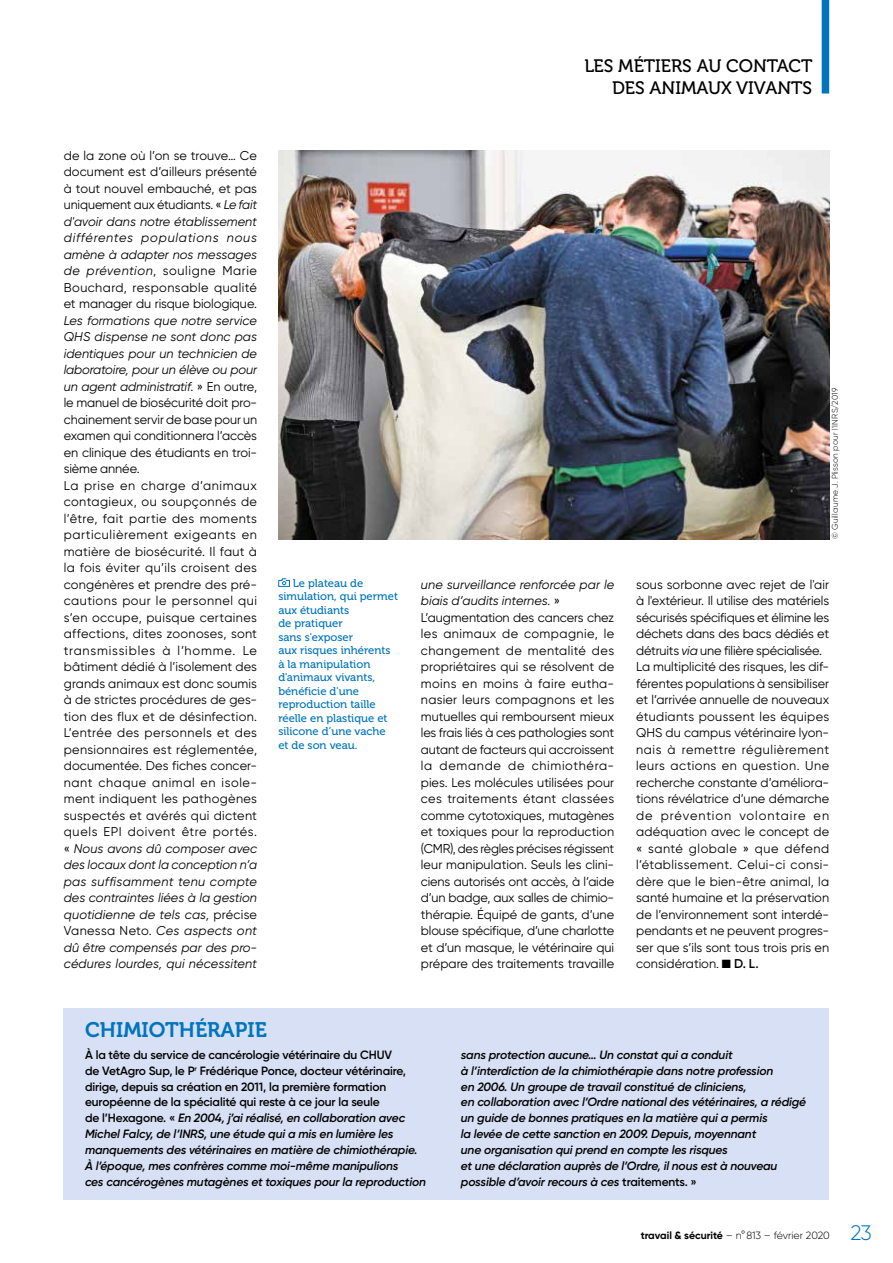
<style>
.page{position:relative;width:893px;height:1263px;background:#fff}
.page>*{position:absolute;margin:0;border:0;box-sizing:border-box;transform-origin:0 0}
.t1{font:21px "Museo 700";color:#0074bc}
.t2{font:18px/21.6px "Museo 500";color:#000;text-align:right}
.t3{font:12.75px/16.5px "Gilroy";letter-spacing:.005em;color:#000}
.t4{font:12.75px/16.5px "Gilroy";letter-spacing:.025em;color:#000}
.t5{font:italic 600 12px/15.9px "Gilroy";letter-spacing:-.01em;color:#000}
.t6{font:11.25px/13.5px "Museo 500";color:#0074bc}
.t7{font:300 10.5px "Gilroy";letter-spacing:-.01em;color:#000}
.t8{font:300 8.25px "Gilroy";letter-spacing:.025em;color:#000}
.s1{font-style:italic}
.s2{font-weight:600}
.s3{font-style:normal}
.s4{font-weight:700}
.s5{font-size:21px;color:#0074bc}
</style>
<div class="page">
<div style="left:822px;top:0;width:7px;height:94px;background:#0074bc"></div>
<div style="left:64px;top:1008px;width:765px;height:191px;background:#d7e0f4"></div>
<img style="left:278px;top:151px;width:551px;height:388px">
<svg style="left:278px;top:578px;width:12px;height:9px"></svg>
<p class="t3" style="left:64px;top:147px;width:195px;text-align:justify">de la zone où l’on se trouve… Ce document est d’ailleurs présenté à tout nouvel embauché, et pas uniquement aux étudiants. « <span class="s1">Le fait d'avoir dans notre établissement différentes populations nous amène à adapter nos messages de prévention</span>, souligne Marie Bouchard, responsable qualité et manager du risque biologique.</p>
<p class="t4" style="left:64px;top:312px;width:195px"><span class="s1">Les formations que notre service<br>QHS dispense ne sont donc pas identiques pour un technicien de laboratoire, pour un élève ou pour un agent administratif</span>. » En outre, le manuel de biosécurité doit pro&shy;chainement servir de base pour un examen qui conditionnera l’accès en clinique des étudiants en troi&shy;sième année.<br>La prise en charge d’animaux contagieux, ou soupçonnés de l’être, fait partie des moments particulièrement exigeants en matière de biosécurité. Il faut à la fois éviter qu’ils croisent des congénères et prendre des pré&shy;cautions pour le personnel qui s’en occupe, puisque certaines affections, dites zoonoses, sont transmissibles à l’homme. Le bâtiment dédié à l’isolement des grands animaux est donc soumis à de strictes procédures de ges&shy;tion des flux et de désinfection.<br>L’entrée des personnels et des pensionnaires est réglementée, documentée. Des fiches concer&shy;nant chaque animal en isole&shy;ment indiquent les pathogènes suspectés et avérés qui dictent quels EPI doivent être portés. « <span class="s1">Nous avons dû composer avec des locaux dont la conception n’a pas suffisamment tenu compte des contraintes liées à la gestion quotidienne de tels cas,</span> précise<br>Vanessa Neto. <span class="s1">Ces aspects ont dû être compensés par des pro&shy;cédures lourdes, qui nécessitent</span></p>
<p class="t6" style="left:278px;top:576px;width:121px;text-indent:15px">Le plateau de simulation, qui permet aux étudiants<br>de pratiquer<br>sans s'exposer<br>aux risques inhérents à la manipulation d'animaux vivants, bénéficie d'une reproduction taille réelle en plastique et silicone d’une vache et de son veau.</p>
<h2 class="t2" style="left:584px;top:55px;width:230px">LES MÉTIERS AU CONTACT<br>DES ANIMAUX VIVANTS</h2>
<p class="t8" style="left:830px;top:539px;width:153px;rotate:-90deg">© Guillaume J. Plisson pour l'INRS/2019</p>
<p class="t3" style="left:421px;top:576px;width:195px"><span class="s1">une surveillance renforcée par le biais d’audits internes.</span> »<br>L’augmentation des cancers chez les animaux de compagnie, le changement de mentalité des propriétaires qui se résolvent de moins en moins à faire eutha&shy;nasier leurs compagnons et les mutuelles qui remboursent mieux les frais liés à ces pathologies sont autant de facteurs qui accroissent la demande de chimiothéra&shy;pies. Les molécules utilisées pour ces traitements étant classées comme cytotoxiques, mutagènes et toxiques pour la reproduction (CMR), des règles précises régissent leur manipulation. Seuls les clini&shy;ciens autorisés ont accès, à l’aide d’un badge, aux salles de chimio&shy;thérapie. Équipé de gants, d’une blouse spécifique, d’une charlotte et d’un masque, le vétérinaire qui prépare des traitements travaille</p>
<p class="t3" style="left:636px;top:576px;width:195px">sous sorbonne avec rejet de l'air à l'extérieur. Il utilise des matériels sécurisés spécifiques et élimine les déchets dans des bacs dédiés et détruits <span class="s1">via</span> une filière spécialisée.<br>La multiplicité des risques, les dif&shy;férentes populations à sensibiliser et l’arrivée annuelle de nouveaux étudiants poussent les équipes QHS du campus vétérinaire lyon&shy;nais à remettre régulièrement leurs actions en question. Une recherche constante d’améliora&shy;tions révélatrice d’une démarche de prévention volontaire en adéquation avec le concept de « santé globale » que défend l’établissement. Celui-ci consi&shy;dère que le bien-être animal, la santé humaine et la préservation de l’environnement sont interdé&shy;pendants et ne peuvent progres&shy;ser que s’ils sont tous trois pris en considération. ■ <span class="s2">D. L.</span></p>
<h1 class="t1" style="left:85px;top:1018px;width:183px">CHIMIOTHÉRAPIE</h1>
<p class="t5" style="left:85px;top:1046px;width:342px"><span class="s3">À la tête du service de cancérologie vétérinaire du CHUV<br>de VetAgro Sup, le P</span><sup>r</sup> <span class="s3">Frédérique Ponce, docteur vétérinaire, dirige, depuis sa création en 2011, la première formation européenne de la spécialité qui reste à ce jour la seule<br>de l’Hexagone. «</span> En 2004, j’ai réalisé, en collaboration avec Michel Falcy, de l’INRS, une étude qui a mis en lumière les manquements des vétérinaires en matière de chimiothérapie.<br>À l’époque, mes confrères comme moi-même manipulions<br>ces cancérogènes mutagènes et toxiques pour la reproduction</p>
<p class="t5" style="left:461px;top:1046px;width:347px">sans protection aucune… Un constat qui a conduit<br>à l’interdiction de la chimiothérapie dans notre profession<br>en 2006. Un groupe de travail constitué de cliniciens,<br>en collaboration avec l’Ordre national des vétérinaires, a rédigé un guide de bonnes pratiques en la matière qui a permis<br>la levée de cette sanction en 2009. Depuis, moyennant<br>une organisation qui prend en compte les risques<br>et une déclaration auprès de l’Ordre, il nous est à nouveau possible d’avoir recours à ces <span class="s3">traitements. »</span></p>
<p class="t7" style="left:641px;top:1229px;width:233px"><span class="s4">travail &amp; sécurité</span> – n°813 – février 2020 <span class="s5">23</span></p>
</div>
